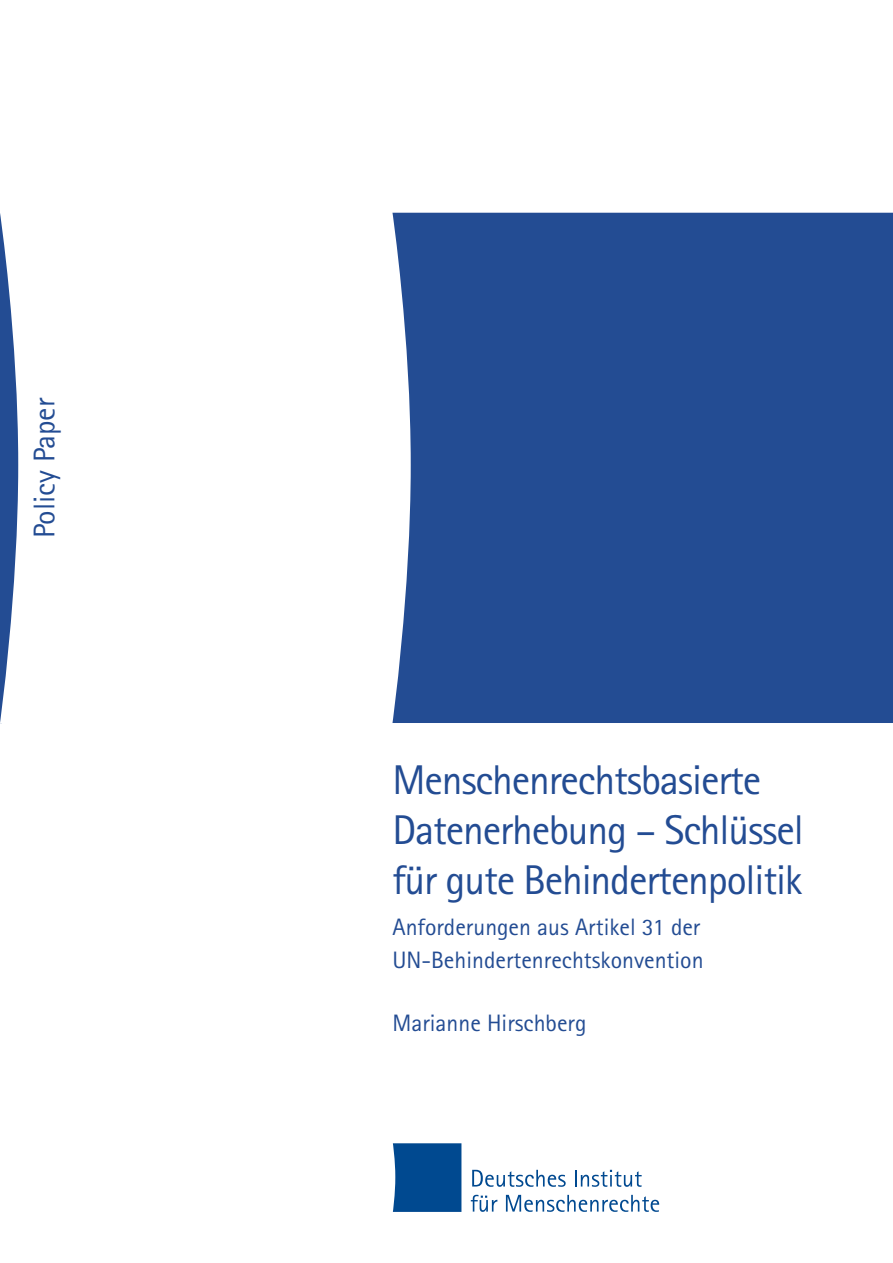
<style>
.page{position:relative;width:893px;height:1263px;background:#fff}
.page>*{position:absolute;margin:0;border:0;box-sizing:border-box;transform-origin:0 0}
.P_titel{font:41.55px/49.9px "Rotis Sans Serif Std";letter-spacing:-.03em;color:#234c93}
.P_reihe{font:30px "Rotis Sans Serif Std";color:#234c93}
.P_untertitel{font:23.7px/32.7px "Rotis Sans Serif Std";color:#234c93}
.P_autor{font:23.7px "Rotis Sans Serif Std";color:#234c93}
</style>
<div class="page">
<svg style="left:0;top:213px;width:18px;height:510px"></svg>
<div style="left:392px;top:213px;width:501px;height:510px;background:#234c93"></div>
<div style="left:393px;top:1143px;width:68px;height:69px;background:#004990"></div>
<svg style="left:472px;top:1170px;width:94px;height:17px"></svg>
<svg style="left:575px;top:1170px;width:67px;height:17px"></svg>
<svg style="left:471px;top:1195px;width:26px;height:17px"></svg>
<svg style="left:506px;top:1195px;width:153px;height:17px"></svg>
<p class="P_reihe" style="left:27px;top:538px;width:141px;rotate:-90deg">Policy Paper</p>
<p class="P_titel" style="left:392px;top:756px;width:413px">Menschenrechtsbasierte<br>Datenerhebung – Schlüssel für gute Behindertenpolitik</p>
<p class="P_untertitel" style="left:392px;top:911px;width:313px">Anforderungen aus Artikel 31 der<br>UN-Behindertenrechtskonvention</p>
<p class="P_autor" style="left:392px;top:1009px;width:196px">Marianne Hirschberg</p>
</div>
